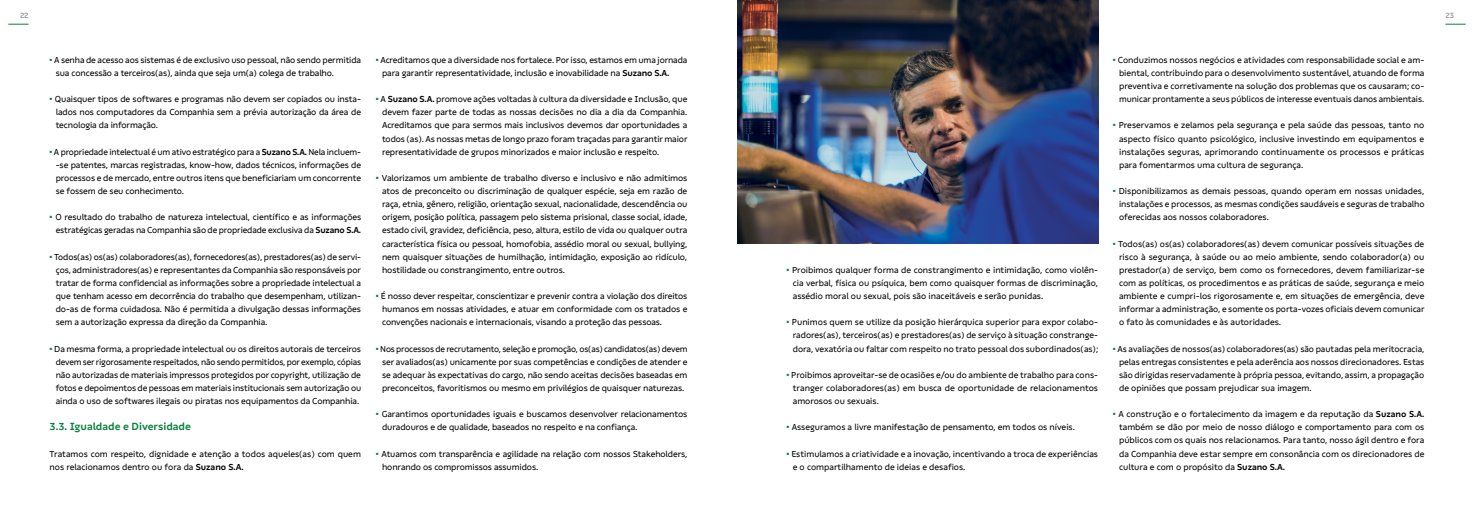
<style>
.page{position:relative;width:1474px;height:521px;background:#fff}
.page>*{position:absolute;margin:0;border:0;box-sizing:border-box;transform-origin:0 0}
.t1{font:700 10.5px "Suzano Text";color:#0b8041}
.t2{font:8.75px/13.1px "Suzano Text";letter-spacing:-.01em;color:#000;text-align:justify}
.t3{font:700 7.88px "Suzano Unicase";color:#a39f98}
.s1{font-weight:800;color:#0b8041}
.s2{font-weight:700}
</style>
<div class="page">
<img style="left:737px;top:0;width:361px;height:243px">
<svg style="left:8px;top:24px;width:21px;height:1px"></svg>
<svg style="left:1445px;top:24px;width:20px;height:1px"></svg>
<p class="t3" style="left:20px;top:10px;width:10px">22</p>
<p class="t3" style="left:1445px;top:10px;width:10px">23</p>
<p class="t2" style="left:56px;top:53px;width:307px;text-indent:-6px"><span class="s1">•</span> A senha de acesso aos sistemas é de exclusivo uso pessoal, não sendo permitida sua concessão a terceiros(as), ainda que seja um(a) colega de trabalho.</p>
<p class="t2" style="left:56px;top:92px;width:307px;text-indent:-6px"><span class="s1">•</span> Quaisquer tipos de softwares e programas não devem ser copiados ou insta&shy;lados nos computadores da Companhia sem a prévia autorização da área de tecnologia da informação.</p>
<p class="t2" style="left:56px;top:145px;width:307px;text-indent:-6px"><span class="s1">•</span> A propriedade intelectual é um ativo estratégico para a <span class="s2">Suzano S.A.</span> Nela incluem--se patentes, marcas registradas, know-how, dados técnicos, informações de processos e de mercado, entre outros itens que beneficiariam um concorrente se fossem de seu conhecimento.</p>
<p class="t2" style="left:50px;top:211px;width:313px;text-align:right"><span class="s1">•</span> O resultado do trabalho de natureza intelectual, científico e as informações estratégicas geradas na Companhia são de propriedade exclusiva da <span class="s2">Suzano S.A.</span></p>
<p class="t2" style="left:56px;top:250px;width:307px;text-indent:-6px"><span class="s1">•</span> Todos(as) os(as) colaboradores(as), fornecedores(as), prestadores(as) de servi&shy;ços, administradores(as) e representantes da Companhia são responsáveis por tratar de forma confidencial as informações sobre a propriedade intelectual a que tenham acesso em decorrência do trabalho que desempenham, utilizan&shy;do-as de forma cuidadosa. Não é permitida a divulgação dessas informações sem a autorização expressa da direção da Companhia.</p>
<p class="t2" style="left:56px;top:342px;width:307px;text-indent:-6px"><span class="s1">•</span> Da mesma forma, a propriedade intelectual ou os direitos autorais de terceiros devem ser rigorosamente respeitados, não sendo permitidos, por exemplo, cópias não autorizadas de materiais impressos protegidos por copyright, utilização de fotos e depoimentos de pessoas em materiais institucionais sem autorização ou ainda o uso de softwares ilegais ou piratas nos equipamentos da Companhia.</p>
<p class="t1" style="left:50px;top:420px;width:143px">3.3. Igualdade e Diversidade</p>
<p class="t2" style="left:50px;top:447px;width:313px">Tratamos com respeito, dignidade e atenção a todos aqueles(as) com quem nos relacionamos dentro ou fora da <span class="s2">Suzano S.A.</span></p>
<p class="t2" style="left:382px;top:53px;width:307px;text-indent:-6px"><span class="s1">•</span> Acreditamos que a diversidade nos fortalece. Por isso, estamos em uma jornada para garantir representatividade, inclusão e inovabilidade na <span class="s2">Suzano S.A.</span></p>
<p class="t2" style="left:382px;top:92px;width:307px;text-indent:-6px"><span class="s1">•</span> A <span class="s2">Suzano S.A.</span> promove ações voltadas à cultura da diversidade e Inclusão, que devem fazer parte de todas as nossas decisões no dia a dia da Companhia.<br>Acreditamos que para sermos mais inclusivos devemos dar oportunidades a todos (as). As nossas metas de longo prazo foram traçadas para garantir maior representatividade de grupos minorizados e maior inclusão e respeito.</p>
<p class="t2" style="left:382px;top:171px;width:307px;text-indent:-6px"><span class="s1">•</span> Valorizamos um ambiente de trabalho diverso e inclusivo e não admitimos atos de preconceito ou discriminação de qualquer espécie, seja em razão de raça, etnia, gênero, religião, orientação sexual, nacionalidade, descendência ou origem, posição política, passagem pelo sistema prisional, classe social, idade, estado civil, gravidez, deficiência, peso, altura, estilo de vida ou qualquer outra característica física ou pessoal, homofobia, assédio moral ou sexual, bullying, nem quaisquer situações de humilhação, intimidação, exposição ao ridículo, hostilidade ou constrangimento, entre outros.</p>
<p class="t2" style="left:382px;top:289px;width:307px;text-indent:-6px"><span class="s1">•</span> É nosso dever respeitar, conscientizar e prevenir contra a violação dos direitos humanos em nossas atividades, e atuar em conformidade com os tratados e convenções nacionais e internacionais, visando a proteção das pessoas.</p>
<p class="t2" style="left:382px;top:342px;width:307px;text-indent:-6px"><span class="s1">•</span> Nos processos de recrutamento, seleção e promoção, os(as) candidatos(as) devem ser avaliados(as) unicamente por suas competências e condições de atender e se adequar às expectativas do cargo, não sendo aceitas decisões baseadas em preconceitos, favoritismos ou mesmo em privilégios de quaisquer naturezas.</p>
<p class="t2" style="left:382px;top:407px;width:307px;text-indent:-6px"><span class="s1">•</span> Garantimos oportunidades iguais e buscamos desenvolver relacionamentos duradouros e de qualidade, baseados no respeito e na confiança.</p>
<p class="t2" style="left:382px;top:447px;width:307px;text-indent:-6px"><span class="s1">•</span> Atuamos com transparência e agilidade na relação com nossos Stakeholders, honrando os compromissos assumidos.</p>
<p class="t2" style="left:792px;top:263px;width:307px;text-indent:-6px"><span class="s1">•</span> Proibimos qualquer forma de constrangimento e intimidação, como violên&shy;cia verbal, física ou psíquica, bem como quaisquer formas de discriminação, assédio moral ou sexual, pois são inaceitáveis e serão punidas.</p>
<p class="t2" style="left:792px;top:316px;width:307px;text-indent:-6px"><span class="s1">•</span> Punimos quem se utilize da posição hierárquica superior para expor colabo&shy;radores(as), terceiros(as) e prestadores(as) de serviço à situação constrange&shy;dora, vexatória ou faltar com respeito no trato pessoal dos subordinados(as);</p>
<p class="t2" style="left:792px;top:368px;width:307px;text-indent:-6px"><span class="s1">•</span> Proibimos aproveitar-se de ocasiões e/ou do ambiente de trabalho para cons&shy;tranger colaboradores(as) em busca de oportunidade de relacionamentos amorosos ou sexuais.</p>
<p class="t2" style="left:786px;top:421px;width:290px"><span class="s1">•</span> Asseguramos a livre manifestação de pensamento, em todos os níveis.</p>
<p class="t2" style="left:792px;top:447px;width:307px;text-indent:-6px"><span class="s1">•</span> Estimulamos a criatividade e a inovação, incentivando a troca de experiências e o compartilhamento de ideias e desafios.</p>
<p class="t2" style="left:1119px;top:53px;width:307px;text-indent:-6px"><span class="s1">•</span> Conduzimos nossos negócios e atividades com responsabilidade social e am&shy;biental, contribuindo para o desenvolvimento sustentável, atuando de forma preventiva e corretivamente na solução dos problemas que os causaram; co&shy;municar prontamente a seus públicos de interesse eventuais danos ambientais.</p>
<p class="t2" style="left:1119px;top:119px;width:307px;text-indent:-6px"><span class="s1">•</span> Preservamos e zelamos pela segurança e pela saúde das pessoas, tanto no aspecto físico quanto psicológico, inclusive investindo em equipamentos e instalações seguras, aprimorando continuamente os processos e práticas para fomentarmos uma cultura de segurança.</p>
<p class="t2" style="left:1119px;top:184px;width:307px;text-indent:-6px"><span class="s1">•</span> Disponibilizamos as demais pessoas, quando operam em nossas unidades, instalações e processos, as mesmas condições saudáveis e seguras de trabalho oferecidas aos nossos colaboradores.</p>
<p class="t2" style="left:1119px;top:237px;width:307px;text-indent:-6px"><span class="s1">•</span> Todos(as) os(as) colaboradores(as) devem comunicar possíveis situações de risco à segurança, à saúde ou ao meio ambiente, sendo colaborador(a) ou prestador(a) de serviço, bem como os fornecedores, devem familiarizar-se com as políticas, os procedimentos e as práticas de saúde, segurança e meio ambiente e cumpri-los rigorosamente e, em situações de emergência, deve informar a administração, e somente os porta-vozes oficiais devem comunicar o fato às comunidades e às autoridades.</p>
<p class="t2" style="left:1119px;top:342px;width:307px;text-indent:-6px"><span class="s1">•</span> As avaliações de nossos(as) colaboradores(as) são pautadas pela meritocracia, pelas entregas consistentes e pela aderência aos nossos direcionadores. Estas são dirigidas reservadamente à própria pessoa, evitando, assim, a propagação de opiniões que possam prejudicar sua imagem.</p>
<p class="t2" style="left:1119px;top:407px;width:307px;text-indent:-6px"><span class="s1">•</span> A construção e o fortalecimento da imagem e da reputação da <span class="s2">Suzano S.A. </span>também se dão por meio de nosso diálogo e comportamento para com os públicos com os quais nos relacionamos. Para tanto, nosso ágil dentro e fora da Companhia deve estar sempre em consonância com os direcionadores de cultura e com o propósito da <span class="s2">Suzano S.A.</span></p>
</div>
